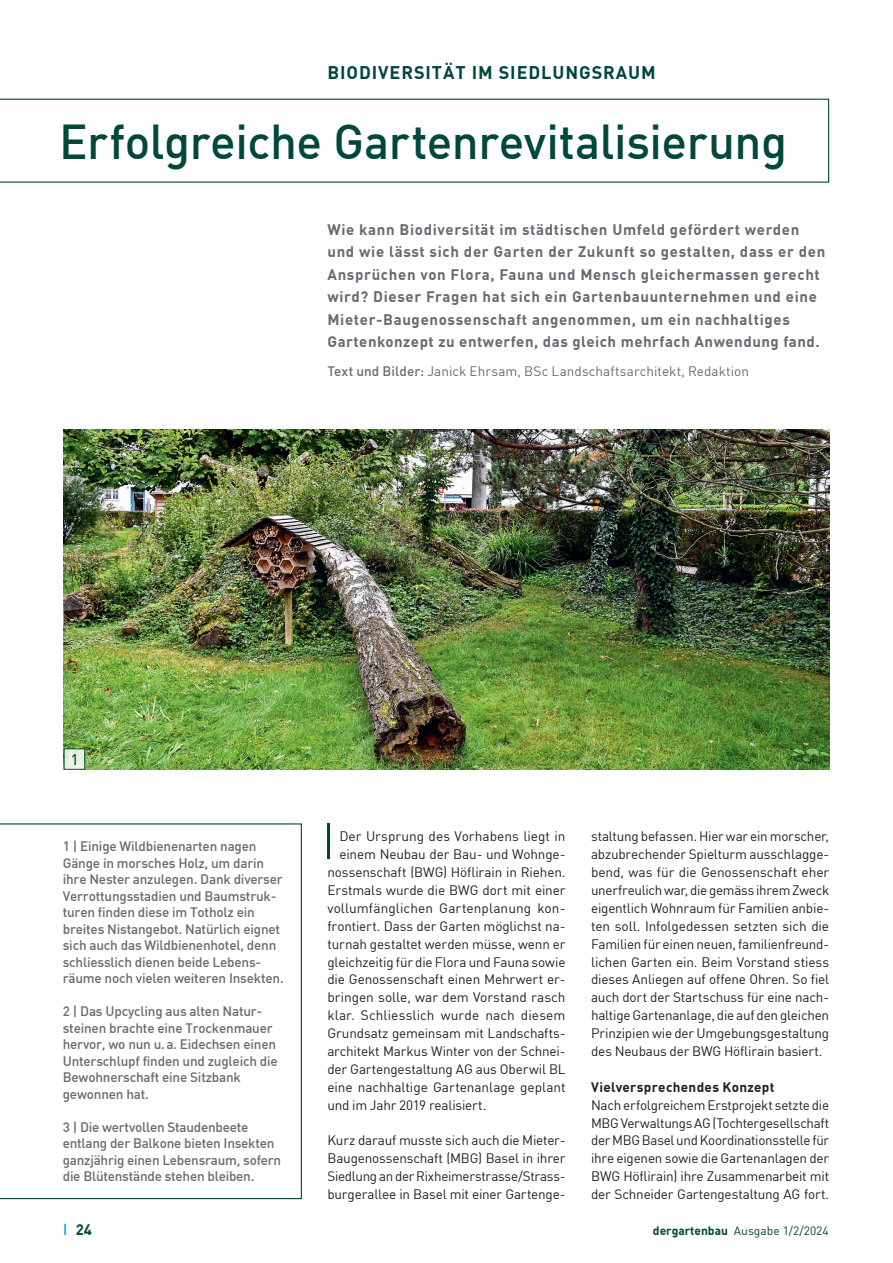
<style>
.page{position:relative;width:893px;height:1263px;background:#fff}
.page>*{position:absolute;margin:0;border:0;box-sizing:border-box;transform-origin:0 0}
.HT_32_32_Grün_Medium{font:500 48px "DIN Offc Pro";letter-spacing:-.01em;color:#004839}
.Dachzeilenzusatz_9_medium{font:700 18px "DIN Offc Pro";letter-spacing:.05em;color:#004839}
.UT_10_15_Grau_Bold{font:700 15px/22.5px "DIN Offc Pro";letter-spacing:.045em;color:#696973}
.t1{font:700 15px "DIN Offc Pro";color:#004839}
.t2{font:500 15px "DIN Offc Pro";color:#004839}
.GT_9_11_Schwarz{font:13.5px/17.9px "DIN Offc Pro";letter-spacing:-.01em;color:#231f20;text-align:justify}
.Legende_Grau_AS_li{font:500 13.5px/16.5px "DIN Offc Pro";letter-spacing:-.015em;color:#696973}
.UT_Autor_9_15_Grau{font:13.5px "DIN Offc Pro";letter-spacing:.005em;color:#696973}
.GT_9_11_Schwarz-2{font:700 13.5px "DIN Offc Pro";letter-spacing:.025em;color:#231f20}
.t3{font:12px "DIN Offc Pro";color:#004839}
.s1{font-weight:500}
.s2{font-weight:700}
</style>
<div class="page">
<svg style="left:64px;top:1224px;width:2px;height:11px"></svg>
<img style="left:64px;top:430px;width:765px;height:340px">
<hr style="left:327px;top:823px;width:3px;height:36px;background:#004839">
<svg style="left:0;top:99px;width:829px;height:84px"></svg>
<svg style="left:66px;top:750px;width:17px;height:18px"></svg>
<div style="left:64px;top:748px;width:21px;height:22px;border:1px solid #004839"></div>
<svg style="left:0;top:823px;width:302px;height:376px"></svg>
<p class="Dachzeilenzusatz_9_medium" style="left:327px;top:58px;width:330px">BIODIVERSITÄT IM SIEDLUNGSRAUM</p>
<p class="HT_32_32_Grün_Medium" style="left:59px;top:103px;width:730px">Erfolgreiche Gartenrevitalisierung</p>
<p class="UT_10_15_Grau_Bold" style="left:327px;top:216px;width:499px">Wie kann Biodiversität im städtischen Umfeld gefördert werden und wie lässt sich der Garten der Zukunft so gestalten, dass er den Ansprüchen von Flora, Fauna und Mensch gleichermassen gerecht wird? Dieser Fragen hat sich ein Gartenbauunternehmen und eine Mieter-Baugenossenschaft angenommen, um ein nachhaltiges Gartenkonzept zu entwerfen, das gleich mehrfach Anwendung fand.</p>
<p class="UT_Autor_9_15_Grau" style="left:327px;top:360px;width:423px"><span class="s1">Text und Bilder:</span> Janick Ehrsam, BSc Landschaftsarchitekt, Redaktion</p>
<p class="t2" style="left:71px;top:747px;width:9px">1</p>
<p class="Legende_Grau_AS_li" style="left:63px;top:837px;width:222px">1 | Einige Wildbienenarten nagen Gänge in morsches Holz, um darin ihre Nester anzulegen. Dank diverser Verrottungsstadien und Baumstruk&shy;turen finden diese im Totholz ein breites Nistangebot. Natürlich eignet sich auch das Wildbienenhotel, denn schliesslich dienen beide Lebens&shy;räume noch vielen weiteren Insekten.</p>
<p class="Legende_Grau_AS_li" style="left:63px;top:1002px;width:211px">2 | Das Upcycling aus alten Natur&shy;steinen brachte eine Trockenmauer</p>
<p class="Legende_Grau_AS_li" style="left:63px;top:1035px;width:215px">hervor, wo nun u.a. Eidechsen einen</p>
<p class="Legende_Grau_AS_li" style="left:63px;top:1051px;width:217px">Unterschlupf finden und zugleich die</p>
<p class="Legende_Grau_AS_li" style="left:63px;top:1068px;width:180px">Bewohnerschaft eine Sitzbank</p>
<p class="Legende_Grau_AS_li" style="left:63px;top:1084px;width:88px">gewonnen hat.</p>
<p class="Legende_Grau_AS_li" style="left:63px;top:1117px;width:187px">3 | Die wertvollen Staudenbeete</p>
<p class="Legende_Grau_AS_li" style="left:63px;top:1134px;width:220px">entlang der Balkone bieten Insekten ganzjährig einen Lebensraum, sofern die Blütenstände stehen bleiben.</p>
<p class="GT_9_11_Schwarz" style="left:339px;top:826px;width:228px">Der Ursprung des Vorhabens liegt in</p>
<p class="GT_9_11_Schwarz" style="left:339px;top:844px;width:228px">einem Neubau der Bau- und Wohnge-</p>
<p class="GT_9_11_Schwarz" style="left:327px;top:862px;width:240px">nossenschaft (BWG) Höflirain in Riehen.</p>
<p class="GT_9_11_Schwarz" style="left:327px;top:880px;width:240px">Erstmals wurde die BWG dort mit einer</p>
<p class="GT_9_11_Schwarz" style="left:327px;top:898px;width:240px">vollumfänglichen Gartenplanung kon-</p>
<p class="GT_9_11_Schwarz" style="left:327px;top:915px;width:240px">frontiert. Dass der Garten möglichst na-</p>
<p class="GT_9_11_Schwarz" style="left:327px;top:933px;width:240px">turnah gestaltet werden müsse, wenn er</p>
<p class="GT_9_11_Schwarz" style="left:327px;top:951px;width:240px">gleichzeitig für die Flora und Fauna sowie</p>
<p class="GT_9_11_Schwarz" style="left:327px;top:969px;width:240px">die Genossenschaft einen Mehrwert er-</p>
<p class="GT_9_11_Schwarz" style="left:327px;top:987px;width:240px">bringen solle, war dem Vorstand rasch</p>
<p class="GT_9_11_Schwarz" style="left:327px;top:1005px;width:240px">klar. Schliesslich wurde nach diesem</p>
<p class="GT_9_11_Schwarz" style="left:327px;top:1023px;width:240px">Grundsatz gemeinsam mit Landschafts-</p>
<p class="GT_9_11_Schwarz" style="left:327px;top:1041px;width:240px">architekt Markus Winter von der Schnei-</p>
<p class="GT_9_11_Schwarz" style="left:327px;top:1059px;width:240px">der Gartengestaltung AG aus Oberwil BL</p>
<p class="GT_9_11_Schwarz" style="left:327px;top:1077px;width:240px">eine nachhaltige Gartenanlage geplant</p>
<p class="GT_9_11_Schwarz" style="left:327px;top:1094px;width:160px">und im Jahr 2019 realisiert.</p>
<p class="GT_9_11_Schwarz" style="left:327px;top:1130px;width:240px">Kurz darauf musste sich auch die Mieter-Baugenossenschaft (MBG) Basel in ihrer Siedlung an der Rixheimerstrasse/Strass&shy;burgerallee in Basel mit einer Gartenge-</p>
<p class="GT_9_11_Schwarz" style="left:591px;top:826px;width:240px">staltung befassen. Hier war ein morscher, abzubrechender Spielturm ausschlagge&shy;bend, was für die Genossenschaft eher unerfreulich war, die gemäss ihrem Zweck eigentlich Wohnraum für Familien anbie&shy;ten soll. Infolgedessen setzten sich die Familien für einen neuen, familienfreund&shy;lichen Garten ein. Beim Vorstand stiess dieses Anliegen auf offene Ohren. So fiel auch dort der Startschuss für eine nach&shy;haltige Gartenanlage, die auf den gleichen Prinzipien wie der Umgebungsgestaltung des Neubaus der BWG Höflirain basiert.</p>
<p class="GT_9_11_Schwarz-2" style="left:591px;top:1076px;width:185px">Vielversprechendes Konzept</p>
<p class="GT_9_11_Schwarz" style="left:591px;top:1094px;width:240px">Nach erfolgreichem Erstprojekt setzte die MBG Verwaltungs AG (Tochtergesellschaft der MBG Basel und Koordinationsstelle für ihre eigenen sowie die Gartenanlagen der BWG Höflirain) ihre Zusammenarbeit mit der Schneider Gartengestaltung AG fort.</p>
<p class="t1" style="left:76px;top:1217px;width:18px">24</p>
<p class="t3" style="left:653px;top:1221px;width:177px"><span class="s2">dergartenbau</span> Ausgabe 1/2/2024</p>
</div>
